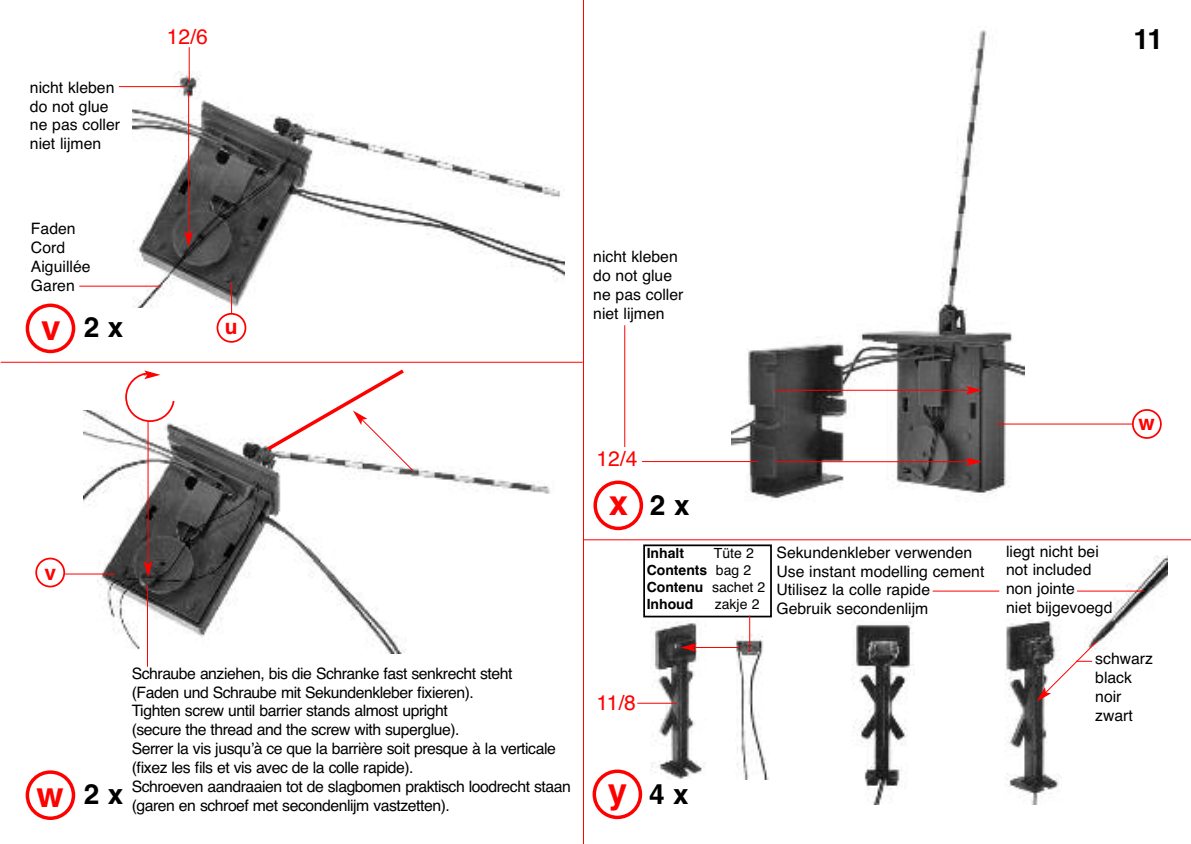
<style>
.page{position:relative;width:1191px;height:844px;background:#fff}
.page>*{position:absolute;margin:0;border:0;box-sizing:border-box;transform-origin:0 0}
.t1{font:700 35px "Helvetica";color:#f00}
.t2{font:700 28px "Helvetica";color:#000}
.t3{font:21px "Helvetica";color:#f00}
.t4{font:700 21px "Helvetica";color:#f00}
.t5{font:15.75px/18.9px "Helvetica";letter-spacing:-.03em;color:#000}
.t6{font:15.75px/18.9px "Helvetica";color:#000}
.t7{font:700 14px/16.8px "Helvetica";color:#000}
.t8{font:14px "Helvetica";color:#000}
.s1{font-weight:400}
</style>
<div class="page">
<img style="left:132px;top:72px;width:432px;height:235px">
<img style="left:84px;top:410px;width:467px;height:243px">
<img style="left:731px;top:26px;width:293px;height:473px">
<hr style="left:583px;top:0;width:1px;height:843px;background:#f00">
<hr style="left:1px;top:362px;width:582px;height:1px;background:#f00">
<hr style="left:584px;top:539px;width:607px;height:1px;background:#f00">
<hr style="left:189px;top:47px;width:1px;height:35px;background:#f00">
<hr style="left:147px;top:585px;width:1px;height:81px;background:#f00">
<hr style="left:231px;top:282px;width:1px;height:31px;background:#f00">
<hr style="left:624px;top:325px;width:1px;height:122px;background:#f00">
<hr style="left:79px;top:285px;width:82px;height:1px;background:#f00">
<hr style="left:119px;top:86px;width:66px;height:1px;background:#f00">
<hr style="left:65px;top:573px;width:50px;height:1px;background:#f00">
<hr style="left:642px;top:461px;width:115px;height:1px;background:#f00">
<hr style="left:996px;top:423px;width:136px;height:1px;background:#f00">
<hr style="left:148px;top:421px;width:1px;height:143px;background:#f00">
<svg style="left:144px;top:561px;width:8px;height:16px"></svg>
<svg style="left:263px;top:369px;width:151px;height:102px"></svg>
<hr style="left:775px;top:390px;width:194px;height:1px;background:#f00">
<svg style="left:966px;top:386px;width:16px;height:8px"></svg>
<hr style="left:775px;top:461px;width:194px;height:1px;background:#f00">
<svg style="left:966px;top:457px;width:16px;height:9px"></svg>
<hr style="left:188px;top:92px;width:1px;height:142px;background:#f00">
<svg style="left:184px;top:231px;width:9px;height:16px"></svg>
<svg style="left:26px;top:303px;width:49px;height:50px"></svg>
<svg style="left:26px;top:770px;width:49px;height:49px"></svg>
<svg style="left:593px;top:480px;width:50px;height:50px"></svg>
<svg style="left:217px;top:313px;width:29px;height:29px"></svg>
<svg style="left:35px;top:557px;width:30px;height:30px"></svg>
<svg style="left:1132px;top:409px;width:29px;height:30px"></svg>
<img style="left:650px;top:620px;width:119px;height:159px">
<img style="left:851px;top:622px;width:62px;height:181px">
<img style="left:1084px;top:555px;width:83px;height:94px">
<img style="left:1005px;top:618px;width:54px;height:186px">
<svg style="left:125px;top:370px;width:50px;height:52px"></svg>
<hr style="left:693px;top:647px;width:46px;height:1px;background:#f00">
<svg style="left:680px;top:643px;width:16px;height:8px"></svg>
<svg style="left:592px;top:769px;width:50px;height:50px"></svg>
<div style="left:643px;top:544px;width:129px;height:73px;border:2px solid #000"></div>
<hr style="left:637px;top:702px;width:39px;height:1px;background:#f00">
<hr style="left:749px;top:615px;width:1px;height:37px;background:#f00">
<svg style="left:1036px;top:640px;width:61px;height:61px"></svg>
<hr style="left:932px;top:590px;width:67px;height:1px;background:#f00">
<hr style="left:1077px;top:590px;width:66px;height:1px;background:#f00">
<p class="t6" style="left:30px;top:78px;width:92px">nicht kleben do not glue ne pas coller niet lijmen</p>
<p class="t6" style="left:31px;top:219px;width:61px">Faden<br>Cord<br>Aiguillée<br>Garen</p>
<h1 class="t1" style="left:41px;top:307px;width:21px">v</h1>
<h2 class="t2" style="left:84px;top:311px;width:41px">2 x</h2>
<h3 class="t3" style="left:167px;top:25px;width:42px">12/6</h3>
<h3 class="t4" style="left:225px;top:314px;width:14px">u</h3>
<p class="t6" style="left:593px;top:247px;width:92px">nicht kleben do not glue ne pas coller niet lijmen</p>
<h2 class="t2" style="left:1133px;top:23px;width:31px">11</h2>
<h3 class="t4" style="left:44px;top:560px;width:13px">v</h3>
<h1 class="t1" style="left:37px;top:774px;width:29px">w</h1>
<h2 class="t2" style="left:84px;top:778px;width:41px">2 x</h2>
<p class="t5" style="left:132px;top:663px;width:440px">Schraube anziehen, bis die Schranke fast senkrecht steht<br>(Faden und Schraube mit Sekundenkleber fixieren).<br>Tighten screw until barrier stands almost upright<br>(secure the thread and the screw with superglue).<br>Serrer la vis jusquʼà ce que la barrière soit presque à la verticale (fixez les fils et vis avec de la colle rapide).<br>Schroeven aandraaien tot de slagbomen praktisch loodrecht staan (garen en schroef met secondenlijm vastzetten).</p>
<h3 class="t3" style="left:596px;top:446px;width:42px">12/4</h3>
<h1 class="t1" style="left:609px;top:482px;width:21px">x</h1>
<h2 class="t2" style="left:650px;top:488px;width:41px">2 x</h2>
<p class="t7" style="left:647px;top:545px;width:39px">Inhalt</p>
<p class="t7" style="left:647px;top:545px;width:120px;text-indent:67px"><span class="s1">Tüte 2<br></span>Contents <span class="s1">bag 2<br></span>Contenu <span class="s1">sachet 2<br></span>Inhoud</p>
<p class="t8" style="left:715px;top:595px;width:46px">zakje 2</p>
<p class="t6" style="left:776px;top:542px;width:209px">Sekundenkleber verwenden<br>Use instant modelling cement<br>Utilisez la colle rapide<br>Gebruik secondenlijm</p>
<p class="t6" style="left:1006px;top:541px;width:108px">liegt nicht bei not included non jointe<br>niet bijgevoegd</p>
<h3 class="t4" style="left:1138px;top:410px;width:18px">w</h3>
<h3 class="t3" style="left:596px;top:690px;width:41px">11/8</h3>
<p class="t6" style="left:1095px;top:649px;width:59px">schwarz black noir zwart</p>
<h1 class="t1" style="left:608px;top:770px;width:21px">y</h1>
<h2 class="t2" style="left:649px;top:777px;width:41px">4 x</h2>
</div>
